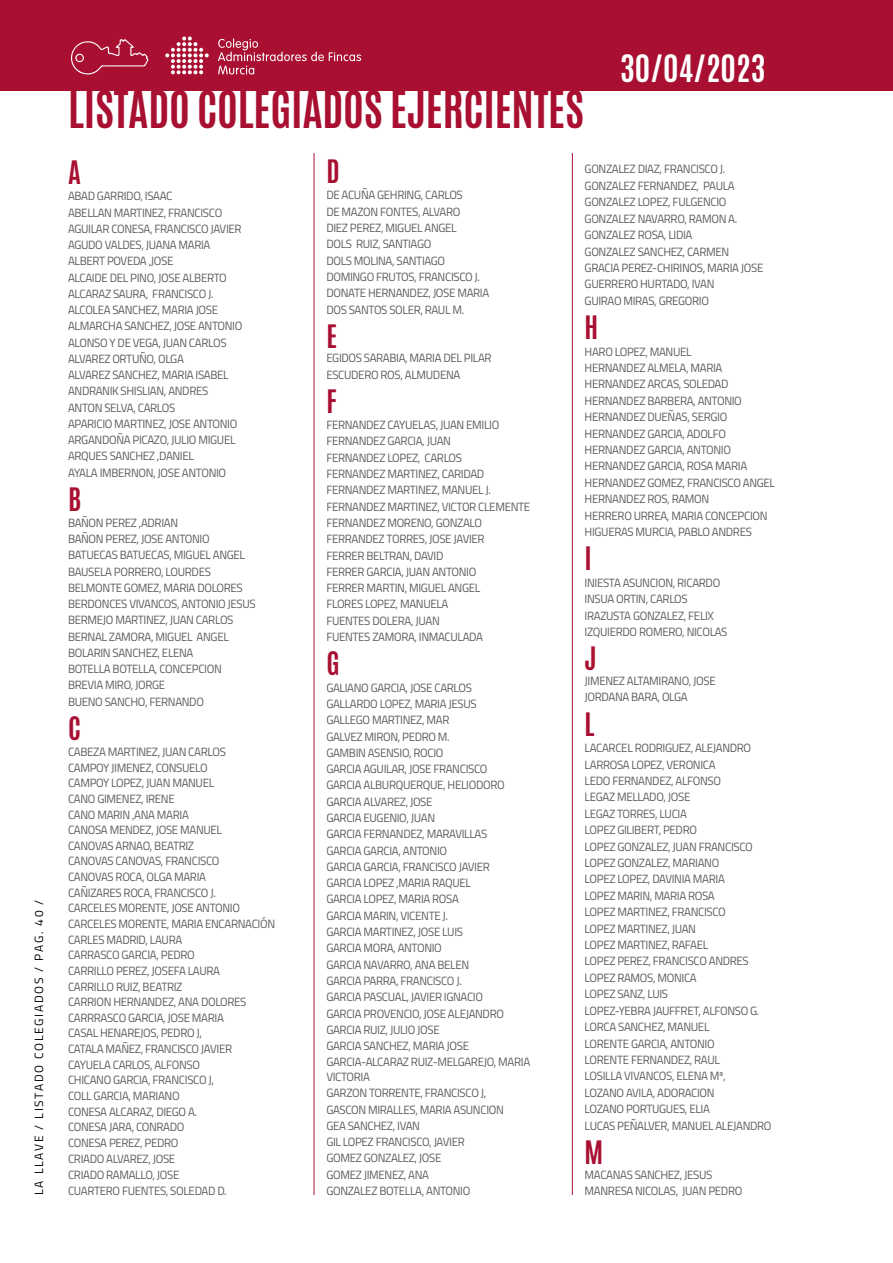
<style>
.page{position:relative;width:893px;height:1263px;background:#fff}
.page>*{position:absolute;margin:0;border:0;box-sizing:border-box;transform-origin:0 0}
.t1{font:700 42.75px "Antonio";letter-spacing:-.005em;color:#a80f31}
.t2{font:700 31.5px "Antonio";color:#fff}
.t3{font:700 27px "Antonio";color:#a80f31}
.t4{font:12px/16.4px "Titillium";letter-spacing:-.03em;color:#5c5b5f;scale:.96 1}
.t5{font:12px "Titillium";letter-spacing:.14em;color:#000}
</style>
<div class="page">
<div style="left:0;top:0;width:893px;height:91px;background:#a80f31"></div>
<hr style="left:314px;top:153px;width:1px;height:1042px;background:#a80f31">
<hr style="left:572px;top:153px;width:1px;height:1042px;background:#a80f31">
<svg style="left:71px;top:39px;width:77px;height:36px"></svg>
<svg style="left:218px;top:38px;width:143px;height:36px"></svg>
<svg style="left:165px;top:37px;width:44px;height:37px"></svg>
<p class="t5" style="left:30px;top:1195px;width:297px;rotate:-90deg">LA LLAVE / LISTADO COLEGIADOS / PAG. 40 /</p>
<h1 class="t1" style="left:68px;top:77px;width:517px">LISTADO COLEGIADOS EJERCIENTES</h1>
<h2 class="t2" style="left:620px;top:44px;width:147px">30/04/2023</h2>
<h3 class="t3" style="left:68px;top:152px;width:14px">A</h3>
<p class="t4" style="left:68px;top:188px;width:183px">ABAD GARRIDO, ISAAC<br>ABELLAN MARTINEZ, FRANCISCO<br>AGUILAR CONESA, FRANCISCO JAVIER<br>AGUDO VALDES, JUANA MARIA<br>ALBERT POVEDA ,JOSE<br>ALCAIDE DEL PINO, JOSE ALBERTO<br>ALCARAZ SAURA, FRANCISCO J.<br>ALCOLEA SANCHEZ, MARIA JOSE<br>ALMARCHA SANCHEZ, JOSE ANTONIO<br>ALONSO Y DE VEGA, JUAN CARLOS<br>ALVAREZ ORTUÑO, OLGA<br>ALVAREZ SANCHEZ, MARIA ISABEL<br>ANDRANIK SHISLIAN, ANDRES<br>ANTON SELVA, CARLOS<br>APARICIO MARTINEZ, JOSE ANTONIO<br>ARGANDOÑA PICAZO, JULIO MIGUEL<br>ARQUES SANCHEZ ,DANIEL<br>AYALA IMBERNON, JOSE ANTONIO</p>
<h3 class="t3" style="left:68px;top:479px;width:15px">B</h3>
<p class="t4" style="left:68px;top:514px;width:197px">BAÑON PEREZ ,ADRIAN<br>BAÑON PEREZ, JOSE ANTONIO<br>BATUECAS BATUECAS, MIGUEL ANGEL<br>BAUSELA PORRERO, LOURDES<br>BELMONTE GOMEZ, MARIA DOLORES<br>BERDONCES VIVANCOS, ANTONIO JESUS<br>BERMEJO MARTINEZ, JUAN CARLOS<br>BERNAL ZAMORA, MIGUEL ANGEL<br>BOLARIN SANCHEZ, ELENA<br>BOTELLA BOTELLA, CONCEPCION<br>BREVIA MIRO, JORGE<br>BUENO SANCHO, FERNANDO</p>
<h3 class="t3" style="left:68px;top:708px;width:14px">C</h3>
<p class="t4" style="left:68px;top:743px;width:217px;line-height:15.8px">CABEZA MARTINEZ, JUAN CARLOS<br>CAMPOY JIMENEZ, CONSUELO<br>CAMPOY LOPEZ, JUAN MANUEL<br>CANO GIMENEZ, IRENE<br>CANO MARIN ,ANA MARIA<br>CANOSA MENDEZ, JOSE MANUEL<br>CANOVAS ARNAO, BEATRIZ<br>CANOVAS CANOVAS, FRANCISCO<br>CANOVAS ROCA, OLGA MARIA<br>CAÑIZARES ROCA, FRANCISCO J.<br>CARCELES MORENTE, JOSE ANTONIO<br>CARCELES MORENTE, MARIA ENCARNACIÓN<br>CARLES MADRID, LAURA<br>CARRASCO GARCIA, PEDRO<br>CARRILLO PEREZ, JOSEFA LAURA<br>CARRILLO RUIZ, BEATRIZ<br>CARRION HERNANDEZ, ANA DOLORES<br>CARRRASCO GARCIA, JOSE MARIA<br>CASAL HENAREJOS, PEDRO J,<br>CATALA MAÑEZ, FRANCISCO JAVIER<br>CAYUELA CARLOS, ALFONSO<br>CHICANO GARCIA, FRANCISCO J,<br>COLL GARCIA, MARIANO<br>CONESA ALCARAZ, DIEGO A.<br>CONESA JARA, CONRADO<br>CONESA PEREZ, PEDRO<br>CRIADO ALVAREZ, JOSE<br>CRIADO RAMALLO, JOSE<br>CUARTERO FUENTES, SOLEDAD D.</p>
<h3 class="t3" style="left:326px;top:151px;width:15px">D</h3>
<p class="t4" style="left:326px;top:186px;width:171px">DE ACUÑA GEHRING, CARLOS<br>DE MAZON FONTES, ALVARO<br>DIEZ PEREZ, MIGUEL ANGEL<br>DOLS RUIZ, SANTIAGO<br>DOLS MOLINA, SANTIAGO<br>DOMINGO FRUTOS, FRANCISCO J.<br>DONATE HERNANDEZ, JOSE MARIA<br>DOS SANTOS SOLER, RAUL M.</p>
<h3 class="t3" style="left:326px;top:316px;width:12px">E</h3>
<p class="t4" style="left:326px;top:349px;width:174px">EGIDOS SARABIA, MARIA DEL PILAR<br>ESCUDERO ROS, ALMUDENA</p>
<h3 class="t3" style="left:326px;top:381px;width:12px">F</h3>
<p class="t4" style="left:326px;top:416px;width:214px">FERNANDEZ CAYUELAS, JUAN EMILIO<br>FERNANDEZ GARCIA, JUAN<br>FERNANDEZ LOPEZ, CARLOS<br>FERNANDEZ MARTINEZ, CARIDAD<br>FERNANDEZ MARTINEZ, MANUEL J.<br>FERNANDEZ MARTINEZ, VICTOR CLEMENTE<br>FERNANDEZ MORENO, GONZALO<br>FERRANDEZ TORRES, JOSE JAVIER<br>FERRER BELTRAN, DAVID<br>FERRER GARCIA, JUAN ANTONIO<br>FERRER MARTIN, MIGUEL ANGEL<br>FLORES LOPEZ, MANUELA<br>FUENTES DOLERA, JUAN<br>FUENTES ZAMORA, INMACULADA</p>
<h3 class="t3" style="left:326px;top:643px;width:15px">G</h3>
<p class="t4" style="left:326px;top:679px;width:214px">GALIANO GARCIA, JOSE CARLOS<br>GALLARDO LOPEZ, MARIA JESUS<br>GALLEGO MARTINEZ, MAR<br>GALVEZ MIRON, PEDRO M.<br>GAMBIN ASENSIO, ROCIO<br>GARCIA AGUILAR, JOSE FRANCISCO<br>GARCIA ALBURQUERQUE, HELIODORO<br>GARCIA ALVAREZ, JOSE<br>GARCIA EUGENIO, JUAN<br>GARCIA FERNANDEZ, MARAVILLAS<br>GARCIA GARCIA, ANTONIO<br>GARCIA GARCIA, FRANCISCO JAVIER<br>GARCIA LOPEZ ,MARIA RAQUEL<br>GARCIA LOPEZ, MARIA ROSA<br>GARCIA MARIN, VICENTE J.<br>GARCIA MARTINEZ, JOSE LUIS<br>GARCIA MORA, ANTONIO<br>GARCIA NAVARRO, ANA BELEN<br>GARCIA PARRA, FRANCISCO J.<br>GARCIA PASCUAL, JAVIER IGNACIO<br>GARCIA PROVENCIO, JOSE ALEJANDRO<br>GARCIA RUIZ, JULIO JOSE<br>GARCIA SANCHEZ, MARIA JOSE<br>GARCIA-ALCARAZ RUIZ-MELGAREJO, MARIA</p>
<p class="t4" style="left:326px;top:1068px;width:186px">VICTORIA<br>GARZON TORRENTE, FRANCISCO J,<br>GASCON MIRALLES, MARIA ASUNCION<br>GEA SANCHEZ, IVAN<br>GIL LOPEZ FRANCISCO, JAVIER<br>GOMEZ GONZALEZ, JOSE<br>GOMEZ JIMENEZ, ANA<br>GONZALEZ BOTELLA, ANTONIO</p>
<p class="t4" style="left:585px;top:161px;width:188px">GONZALEZ DIAZ, FRANCISCO J.<br>GONZALEZ FERNANDEZ, PAULA<br>GONZALEZ LOPEZ, FULGENCIO<br>GONZALEZ NAVARRO, RAMON A.<br>GONZALEZ ROSA, LIDIA<br>GONZALEZ SANCHEZ, CARMEN<br>GRACIA PEREZ-CHIRINOS, MARIA JOSE<br>GUERRERO HURTADO, IVAN<br>GUIRAO MIRAS, GREGORIO</p>
<h3 class="t3" style="left:585px;top:307px;width:15px">H</h3>
<p class="t4" style="left:585px;top:342px;width:200px">HARO LOPEZ, MANUEL<br>HERNANDEZ ALMELA, MARIA<br>HERNANDEZ ARCAS, SOLEDAD<br>HERNANDEZ BARBERA, ANTONIO<br>HERNANDEZ DUEÑAS, SERGIO<br>HERNANDEZ GARCIA, ADOLFO<br>HERNANDEZ GARCIA, ANTONIO<br>HERNANDEZ GARCIA, ROSA MARIA<br>HERNANDEZ GOMEZ, FRANCISCO ANGEL<br>HERNANDEZ ROS, RAMON<br>HERRERO URREA, MARIA CONCEPCION<br>HIGUERAS MURCIA, PABLO ANDRES</p>
<h3 class="t3" style="left:585px;top:538px;width:9px">I</h3>
<p class="t4" style="left:585px;top:574px;width:150px">INIESTA ASUNCION, RICARDO<br>INSUA ORTIN, CARLOS<br>IRAZUSTA GONZALEZ, FELIX<br>IZQUIERDO ROMERO, NICOLAS</p>
<h3 class="t3" style="left:585px;top:638px;width:14px">J</h3>
<p class="t4" style="left:585px;top:672px;width:138px">JIMENEZ ALTAMIRANO, JOSE<br>JORDANA BARA, OLGA</p>
<h3 class="t3" style="left:585px;top:704px;width:12px">L</h3>
<p class="t4" style="left:585px;top:739px;width:196px">LACARCEL RODRIGUEZ, ALEJANDRO<br>LARROSA LOPEZ, VERONICA<br>LEDO FERNANDEZ, ALFONSO<br>LEGAZ MELLADO, JOSE<br>LEGAZ TORRES, LUCIA<br>LOPEZ GILIBERT, PEDRO<br>LOPEZ GONZALEZ, JUAN FRANCISCO<br>LOPEZ GONZALEZ, MARIANO<br>LOPEZ LOPEZ, DAVINIA MARIA<br>LOPEZ MARIN, MARIA ROSA<br>LOPEZ MARTINEZ, FRANCISCO<br>LOPEZ MARTINEZ, JUAN<br>LOPEZ MARTINEZ, RAFAEL<br>LOPEZ PEREZ, FRANCISCO ANDRES<br>LOPEZ RAMOS, MONICA<br>LOPEZ SANZ, LUIS<br>LOPEZ-YEBRA JAUFFRET, ALFONSO G.<br>LORCA SANCHEZ, MANUEL<br>LORENTE GARCIA, ANTONIO<br>LORENTE FERNANDEZ, RAUL<br>LOSILLA VIVANCOS, ELENA Mª,<br>LOZANO AVILA, ADORACION<br>LOZANO PORTUGUES, ELIA<br>LUCAS PEÑALVER, MANUEL ALEJANDRO</p>
<h3 class="t3" style="left:585px;top:1132px;width:20px">M</h3>
<p class="t4" style="left:585px;top:1165px;width:166px">MACANAS SANCHEZ, JESUS<br>MANRESA NICOLAS, JUAN PEDRO</p>
</div>
